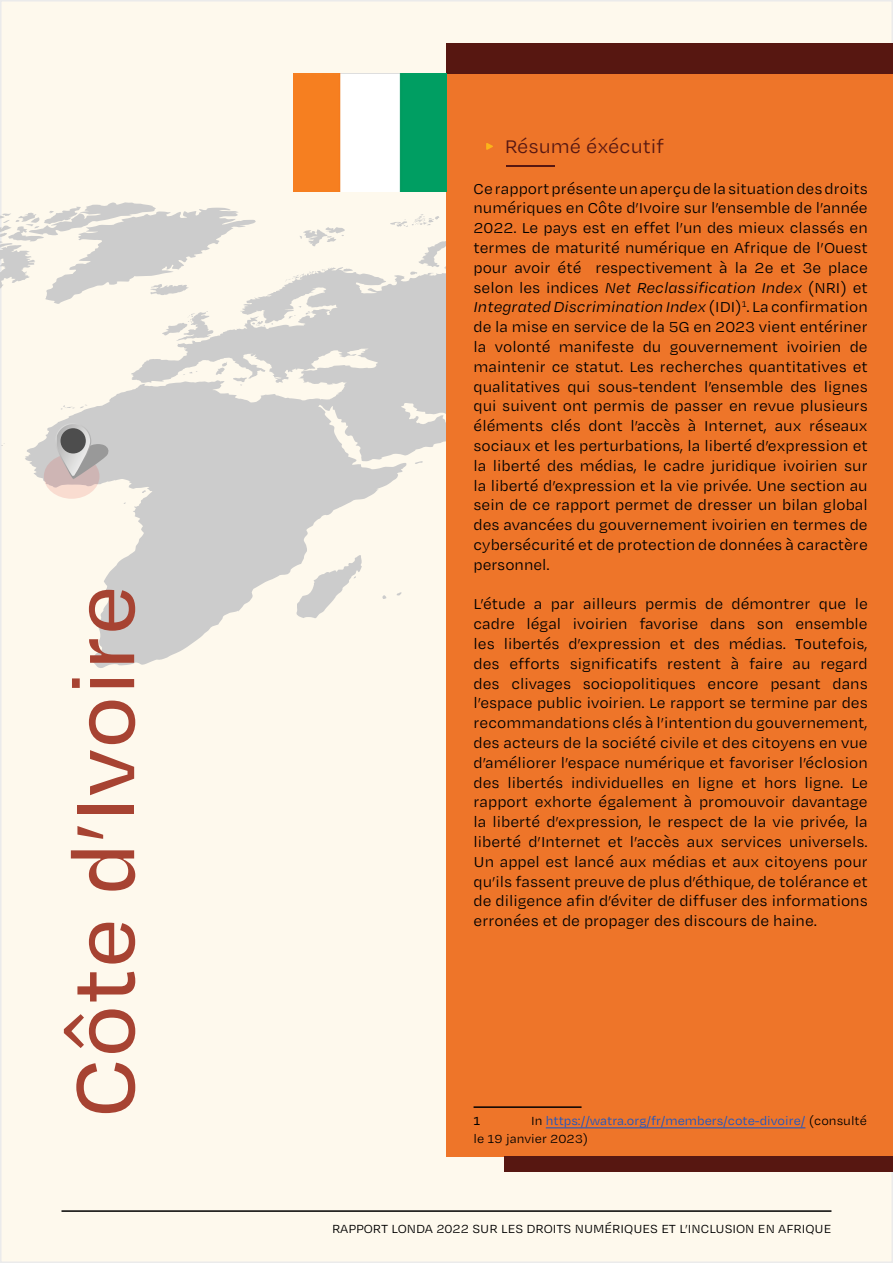
<style>
.page{position:relative;width:893px;height:1263px;background:#fff}
.page>*{position:absolute;margin:0;border:0;box-sizing:border-box;transform-origin:0 0}
.t1{font:500 94.5px "Degular Text";color:#a74332}
.t2{font:21px "Degular Text";color:#571812}
.t3{font:16.5px/19.8px "Degular Text";color:#000;text-align:justify}
.t4{font:13.5px/18px "Degular Text";color:#15c}
.t5{font:13.5px "Degular Text";color:#000}
.t6{font:500 13.5px "Degular Text";color:#000}
.s1{font-style:italic}
.s2{color:#000}
</style>
<div class="page">
<div style="left:1px;top:1px;width:891px;height:1261px;background:#fef9ed"></div>
<hr style="left:62px;top:1210px;width:769px;height:2px;background:#000">
<svg style="left:0;top:202px;width:446px;height:654px"></svg>
<div style="left:446px;top:43px;width:447px;height:1113px;background:#ee7529"></div>
<div style="left:446px;top:43px;width:447px;height:30px;background:#571711"></div>
<div style="left:504px;top:1156px;width:389px;height:15px;background:#571711"></div>
<svg style="left:44px;top:454px;width:55px;height:45px"></svg>
<svg style="left:486px;top:143px;width:7px;height:7px"></svg>
<hr style="left:507px;top:165px;width:48px;height:1px;background:#571711">
<img style="left:294px;top:73px;width:152px;height:119px">
<hr style="left:474px;top:1106px;width:108px;height:2px;background:#000">
<hr style="left:546px;top:1127px;width:259px;height:1px;background:#15c">
<svg style="left:55px;top:423px;width:36px;height:55px"></svg>
<svg style="left:57px;top:424px;width:53px;height:55px;background:#c2bdbd"></svg>
<div style="left:61px;top:428px;width:25px;height:25px;background:#4d4d4d;border-radius:50%"></div>
<h1 class="t1" style="left:43px;top:1118px;width:534px;rotate:-90deg">Côte d’Ivoire</h1>
<p class="t2" style="left:505px;top:133px;width:161px">Résumé éxécutif</p>
<p class="t3" style="left:474px;top:178px;width:396px">Ce rapport présente un aperçu de la situation des droits numériques en Côte d’Ivoire sur l’ensemble de l’année 2022. Le pays est en effet l’un des mieux classés en termes de maturité numérique en Afrique de l’Ouest pour avoir été respectivement à la 2e et 3e place selon les indices <span class="s1">Net Reclassification Index</span> (NRI) et <span class="s1">Integrated Discrimination Index</span> (IDI)<sup>1</sup>. La confirmation de la mise en service de la 5G en 2023 vient entériner la volonté manifeste du gouvernement ivoirien de maintenir ce statut. Les recherches quantitatives et qualitatives qui sous-tendent l’ensemble des lignes qui suivent ont permis de passer en revue plusieurs éléments clés dont l’accès à Internet, aux réseaux sociaux et les perturbations, la liberté d’expression et la liberté des médias, le cadre juridique ivoirien sur la liberté d’expression et la vie privée. Une section au sein de ce rapport permet de dresser un bilan global des avancées du gouvernement ivoirien en termes de cybersécurité et de protection de données à caractère personnel.</p>
<p class="t3" style="left:474px;top:594px;width:396px">L’étude a par ailleurs permis de démontrer que le cadre légal ivoirien favorise dans son ensemble les libertés d’expression et des médias. Toutefois, des efforts significatifs restent à faire au regard des clivages sociopolitiques encore pesant dans l’espace public ivoirien. Le rapport se termine par des recommandations clés à l’intention du gouvernement, des acteurs de la société civile et des citoyens en vue d’améliorer l’espace numérique et favoriser l’éclosion des libertés individuelles en ligne et hors ligne. Le rapport exhorte également à promouvoir davantage la liberté d’expression, le respect de la vie privée, la liberté d’Internet et l’accès aux services universels.<br>Un appel est lancé aux médias et aux citoyens pour qu’ils fassent preuve de plus d’éthique, de tolérance et de diligence afin d’éviter de diffuser des informations erronées et de propager des discours de haine.</p>
<p class="t4" style="left:474px;top:1111px;width:395px;text-indent:58px"><span class="s2">In</span> https://watra.org/fr/members/cote-divoire/ <span class="s2">(consulté le 19 janvier 2023)</span></p>
<p class="t6" style="left:474px;top:1112px;width:8px">1</p>
<p class="t5" style="left:332px;top:1220px;width:501px">RAPPORT LONDA 2022 SUR LES DROITS NUMÉRIQUES ET L’INCLUSION EN AFRIQUE</p>
</div>
